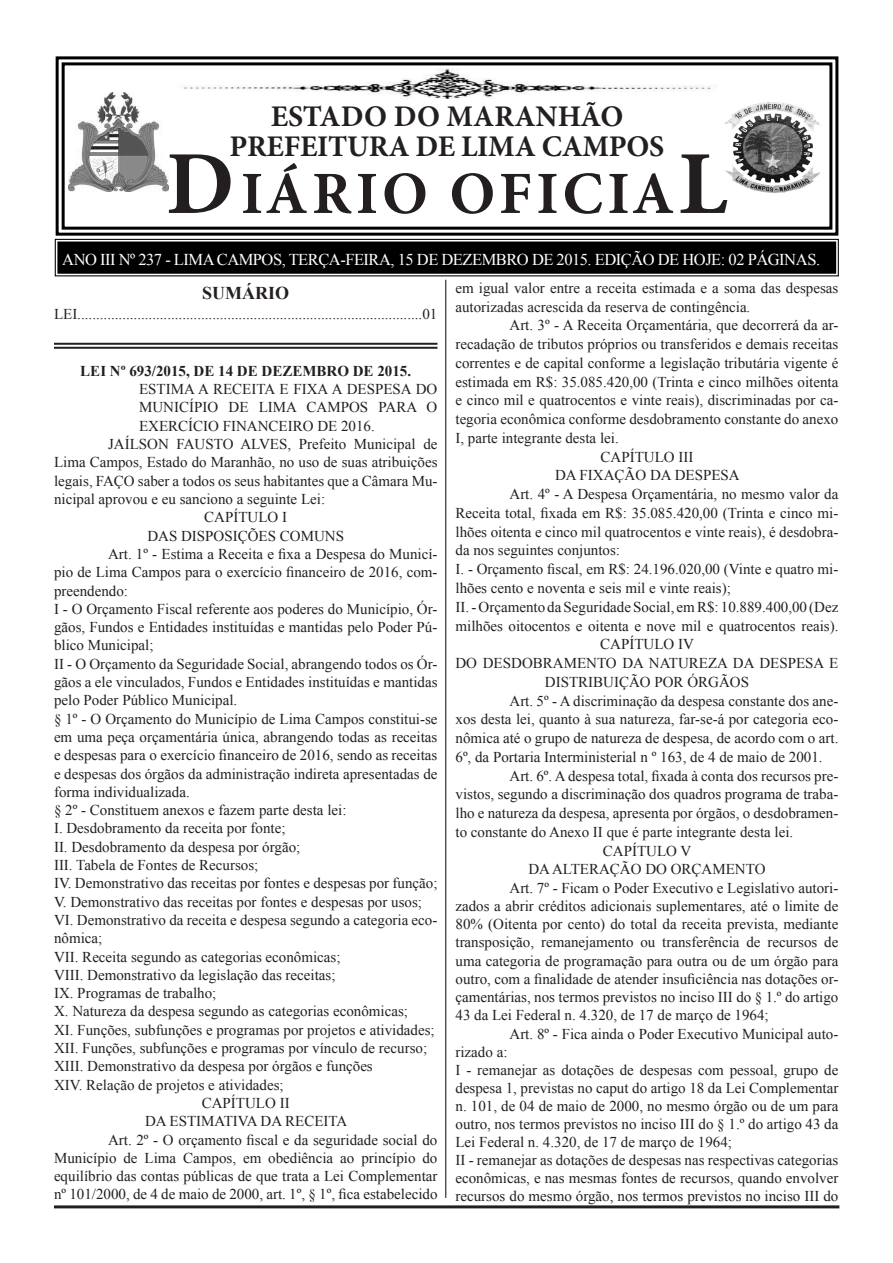
<style>
.page{position:relative;width:893px;height:1263px;background:#fff}
.page>*{position:absolute;margin:0;border:0;box-sizing:border-box;transform-origin:0 0}
.t1{font:700 60px "Minion Pro";letter-spacing:.06em;color:#231f20}
.t2{font:700 30px "Minion Pro";letter-spacing:-.01em;color:#231f20}
.t3{font:700 18px "Times New Roman";color:#231f20}
.t4{font:16.5px "Times New Roman";letter-spacing:-.03em;color:#fff}
.t5{font:15px/18.3px "Times New Roman";color:#231f20;text-align:justify}
.t6{font:700 15px "Times New Roman";color:#231f20}
.s1{font-size:90px}
</style>
<div class="page">
<svg style="left:55px;top:56px;width:784px;height:180px"></svg>
<div style="left:62px;top:62px;width:770px;height:168px;border:3px solid #000"></div>
<svg style="left:54px;top:238px;width:785px;height:39px;background:#242424"></svg>
<div style="left:57px;top:241px;width:779px;height:33px;border:2px solid #000"></div>
<div style="left:61px;top:245px;width:771px;height:25px;border:1px solid #000"></div>
<img style="left:717px;top:97px;width:108px;height:103px">
<hr style="left:54px;top:1205px;width:785px;height:3px;background:#231f20">
<img style="left:68px;top:93px;width:101px;height:98px">
<img style="left:170px;top:69px;width:552px;height:30px">
<hr style="left:54px;top:343px;width:383px;height:2px;background:#231f20">
<hr style="left:54px;top:347px;width:383px;height:2px;background:#231f20">
<hr style="left:445px;top:280px;width:1px;height:918px;background:#231f20">
<p class="t2" style="left:271px;top:95px;width:354px">ESTADO DO MARANHÃO</p>
<p class="t2" style="left:230px;top:125px;width:436px">PREFEITURA DE LIMA CAMPOS</p>
<p class="t1" style="left:166px;top:151px;width:563px"><span class="s1">D</span>IÁRIO OFICIA<span class="s1">L</span></p>
<p class="t4" style="left:62px;top:249px;width:760px">ANO III Nº 237 - LIMA CAMPOS, TERÇA-FEIRA, 15 DE DEZEMBRO DE 2015. EDIÇÃO DE HOJE: 02 PÁGINAS.</p>
<p class="t3" style="left:202px;top:280px;width:88px">SUMÁRIO</p>
<p class="t5" style="left:54px;top:304px;width:385px">LEI............................................................................................01</p>
<p class="t5" style="left:455px;top:278px;width:384px;line-height:18.8px">em igual valor entre a receita estimada e a soma das despesas autorizadas acrescida da reserva de contingência.</p>
<p class="t5" style="left:455px;top:316px;width:384px;line-height:18.8px;text-indent:54px">Art. 3º - A Receita Orçamentária, que decorrerá da ar&shy;recadação de tributos próprios ou transferidos e demais receitas correntes e de capital conforme a legislação tributária vigente é estimada em R$: 35.085.420,00 (Trinta e cinco milhões oitenta e cinco mil e quatrocentos e vinte reais), discriminadas por ca&shy;tegoria econômica conforme desdobramento constante do anexo I, parte integrante desta lei.</p>
<p class="t5" style="left:600px;top:447px;width:94px">CAPÍTULO III</p>
<p class="t5" style="left:555px;top:466px;width:186px">DA FIXAÇÃO DA DESPESA</p>
<p class="t5" style="left:455px;top:485px;width:384px;line-height:18.8px;text-indent:54px">Art. 4º - A Despesa Orçamentária, no mesmo valor da Receita total, fixada em R$: 35.085.420,00 (Trinta e cinco mi&shy;lhões oitenta e cinco mil quatrocentos e vinte reais), é desdobra&shy;da nos seguintes conjuntos:</p>
<p class="t5" style="left:455px;top:560px;width:384px;line-height:18.8px">I. - Orçamento fiscal, em R$: 24.196.020,00 (Vinte e quatro mi&shy;lhões cento e noventa e seis mil e vinte reais);</p>
<p class="t5" style="left:455px;top:597px;width:384px;line-height:18.8px">II.-Orçamento da Seguridade Social, emR$: 10.889.400,00 (Dez milhões oitocentos e oitenta e nove mil e quatrocentos reais).</p>
<p class="t5" style="left:600px;top:635px;width:95px">CAPÍTULO IV</p>
<p class="t5" style="left:455px;top:653px;width:384px;line-height:18.8px;text-align:center">DO DESDOBRAMENTO DA NATUREZA DA DESPESA E<br>DISTRIBUIÇÃO POR ÓRGÃOS</p>
<p class="t5" style="left:455px;top:691px;width:384px;line-height:18.8px;text-indent:54px">Art. 5º - A discriminação da despesa constante dos ane&shy;xos desta lei, quanto à sua natureza, far-se-á por categoria eco&shy;nômica até o grupo de natureza de despesa, de acordo com o art.<br>6º, da Portaria Interministerial n º 163, de 4 de maio de 2001.</p>
<p class="t5" style="left:455px;top:766px;width:384px;line-height:18.8px;text-indent:54px">Art. 6º. A despesa total, fixada à conta dos recursos pre&shy;vistos, segundo a discriminação dos quadros programa de traba&shy;lho e natureza da despesa, apresenta por órgãos, o desdobramen&shy;to constante do Anexo II que é parte integrante desta lei.</p>
<p class="t5" style="left:603px;top:841px;width:90px">CAPÍTULO V</p>
<p class="t5" style="left:528px;top:860px;width:239px">DA ALTERAÇÃO DO ORÇAMENTO</p>
<p class="t5" style="left:455px;top:879px;width:384px;text-indent:54px">Art. 7º - Ficam o Poder Executivo e Legislativo autori&shy;zados a abrir créditos adicionais suplementares, até o limite de 80% (Oitenta por cento) do total da receita prevista, mediante transposição, remanejamento ou transferência de recursos de uma categoria de programação para outra ou de um órgão para outro, com a finalidade de atender insuficiência nas dotações or&shy;çamentárias, nos termos previstos no inciso III do § 1.º do artigo 43 da Lei Federal n. 4.320, de 17 de março de 1964;</p>
<p class="t5" style="left:509px;top:1024px;width:330px">Art. 8º - Fica ainda o Poder Executivo Municipal auto-</p>
<p class="t5" style="left:455px;top:1042px;width:54px">rizado a:</p>
<p class="t5" style="left:455px;top:1060px;width:384px">I - remanejar as dotações de despesas com pessoal, grupo de despesa 1, previstas no caput do artigo 18 da Lei Complementar n. 101, de 04 de maio de 2000, no mesmo órgão ou de um para outro, nos termos previstos no inciso III do § 1.º do artigo 43 da Lei Federal n. 4.320, de 17 de março de 1964;</p>
<p class="t5" style="left:455px;top:1150px;width:384px">II - remanejar as dotações de despesas nas respectivas categorias econômicas, e nas mesmas fontes de recursos, quando envolver recursos do mesmo órgão, nos termos previstos no inciso III do</p>
<p class="t6" style="left:80px;top:360px;width:332px">LEI Nº 693/2015, DE 14 DE DEZEMBRO DE 2015.</p>
<p class="t5" style="left:139px;top:380px;width:300px">ESTIMA A RECEITA E FIXA A DESPESA DO MUNICÍPIO DE LIMA CAMPOS PARA O EXERCÍCIO FINANCEIRO DE 2016.</p>
<p class="t5" style="left:54px;top:435px;width:385px;text-indent:54px">JAÍLSON FAUSTO ALVES, Prefeito Municipal de Lima Campos, Estado do Maranhão, no uso de suas atribuições legais, FAÇO saber a todos os seus habitantes que a Câmara Mu&shy;nicipal aprovou e eu sanciono a seguinte Lei:</p>
<p class="t5" style="left:204px;top:508px;width:84px">CAPÍTULO I</p>
<p class="t5" style="left:147px;top:526px;width:198px">DAS DISPOSIÇÕES COMUNS</p>
<p class="t5" style="left:54px;top:544px;width:385px;text-indent:54px">Art. 1º - Estima a Receita e fixa a Despesa do Municí&shy;pio de Lima Campos para o exercício financeiro de 2016, com&shy;preendendo:</p>
<p class="t5" style="left:54px;top:599px;width:385px">I - O Orçamento Fiscal referente aos poderes do Município, Ór&shy;gãos, Fundos e Entidades instituídas e mantidas pelo Poder Pú&shy;blico Municipal;</p>
<p class="t5" style="left:54px;top:654px;width:385px">II - O Orçamento da Seguridade Social, abrangendo todos os Ór&shy;gãos a ele vinculados, Fundos e Entidades instituídas e mantidas pelo Poder Público Municipal.</p>
<p class="t5" style="left:54px;top:709px;width:385px">§ 1º - O Orçamento do Município de Lima Campos constitui-se em uma peça orçamentária única, abrangendo todas as receitas e despesas para o exercício financeiro de 2016, sendo as receitas e despesas dos órgãos da administração indireta apresentadas de forma individualizada.</p>
<p class="t5" style="left:54px;top:801px;width:294px">§ 2º - Constituem anexos e fazem parte desta lei:</p>
<p class="t5" style="left:54px;top:819px;width:233px">I. Desdobramento da receita por fonte;</p>
<p class="t5" style="left:54px;top:837px;width:248px">II. Desdobramento da despesa por órgão;</p>
<p class="t5" style="left:54px;top:856px;width:206px">III. Tabela de Fontes de Recursos;</p>
<p class="t5" style="left:54px;top:874px;width:385px">IV. Demonstrativo das receitas por fontes e despesas por função;</p>
<p class="t5" style="left:54px;top:892px;width:369px">V. Demonstrativo das receitas por fontes e despesas por usos;</p>
<p class="t5" style="left:54px;top:910px;width:385px">VI. Demonstrativo da receita e despesa segundo a categoria eco&shy;nômica;</p>
<p class="t5" style="left:54px;top:947px;width:288px">VII. Receita segundo as categorias econômicas;</p>
<p class="t5" style="left:54px;top:965px;width:283px">VIII. Demonstrativo da legislação das receitas;</p>
<p class="t5" style="left:54px;top:984px;width:164px">IX. Programas de trabalho;</p>
<p class="t5" style="left:54px;top:1002px;width:356px">X. Natureza da despesa segundo as categorias econômicas;</p>
<p class="t5" style="left:54px;top:1020px;width:382px">XI. Funções, subfunções e programas por projetos e atividades;</p>
<p class="t5" style="left:54px;top:1039px;width:375px">XII. Funções, subfunções e programas por vínculo de recurso;</p>
<p class="t5" style="left:54px;top:1057px;width:320px">XIII. Demonstrativo da despesa por órgãos e funções</p>
<p class="t5" style="left:54px;top:1075px;width:231px">XIV. Relação de projetos e atividades;</p>
<p class="t5" style="left:202px;top:1093px;width:89px">CAPÍTULO II</p>
<p class="t5" style="left:145px;top:1112px;width:204px">DA ESTIMATIVA DA RECEITA</p>
<p class="t5" style="left:54px;top:1130px;width:385px;text-indent:54px">Art. 2º - O orçamento fiscal e da seguridade social do Município de Lima Campos, em obediência ao princípio do equilíbrio das contas públicas de que trata a Lei Complementar nº 101/2000, de 4 de maio de 2000, art. 1º, § 1º, fica estabelecido</p>
</div>
